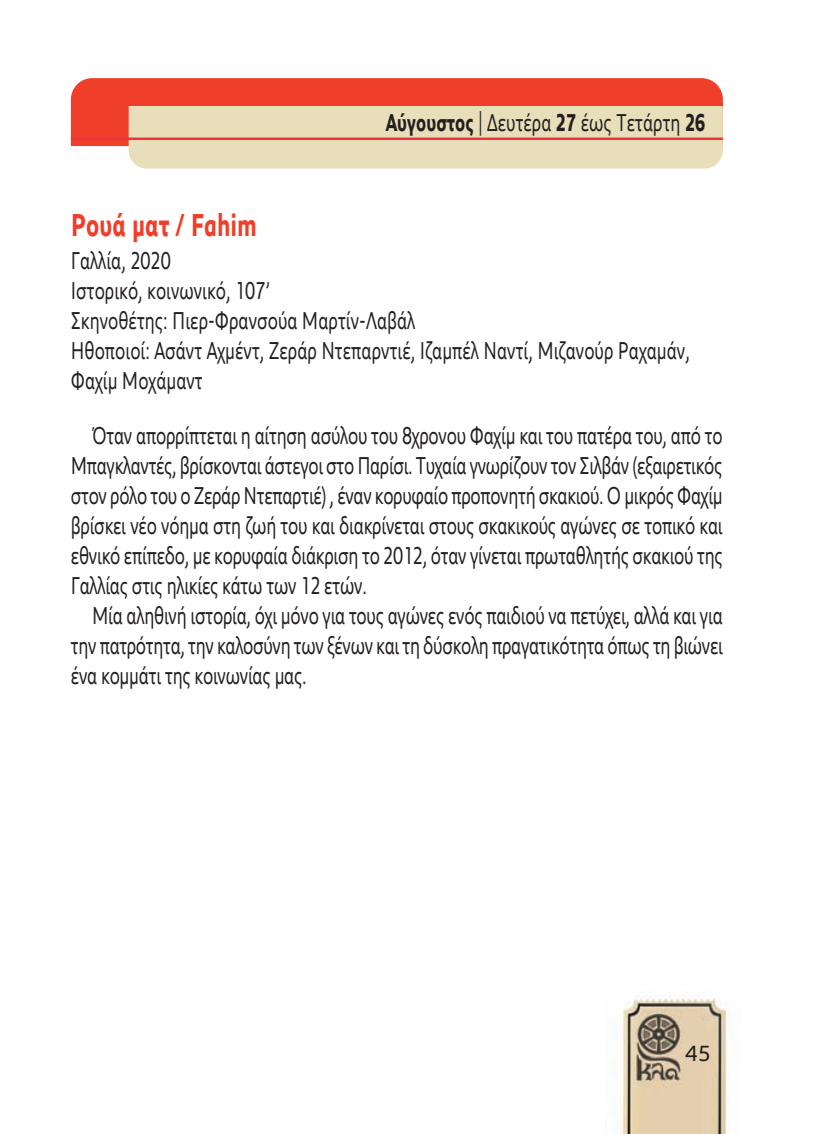
<style>
.page{position:relative;width:815px;height:1134px;background:#fff}
.page>*{position:absolute;margin:0;border:0;box-sizing:border-box;transform-origin:0 0}
.t1{font:700 32.5px "Peugeot";color:#ef3e29;scale:.7 1}
.t2{font:25px/30px "Peugeot";color:#231f20;text-align:justify;scale:.7 1}
.t3{font:22.5px "Peugeot";color:#231f20}
.s1{font-weight:700}
</style>
<div class="page">
<div style="left:71px;top:78px;width:652px;height:69px;background:#ef3e29"></div>
<div style="left:129px;top:106px;width:594px;height:63px;background:#e8deb9"></div>
<img style="left:620px;top:996px;width:108px;height:138px">
<hr style="left:71px;top:138px;width:652px;height:2px;background:#ee343d">
<hr style="left:114px;top:103px;width:609px;height:3px;background:#ef3e29">
<p class="t2" style="left:386px;top:110px;width:458px"><span class="s1">Αύγουστος</span> | Δευτέρα <span class="s1">27</span> έως Τετάρτη <span class="s1">26</span></p>
<h1 class="t1" style="left:71px;top:214px;width:267px">Ρουά ματ / Fahim</h1>
<p class="t2" style="left:71px;top:248px;width:886px;text-align:left">Γαλλία, 2020<br>Ιστορικό, κοινωνικό, 107’<br>Σκηνοθέτης: Πιερ-Φρανσούα Μαρτίν-Λαβάλ<br>Ηθοποιοί: Ασάντ Αχμέντ, Ζεράρ Ντεπαρντιέ, Ιζαμπέλ Ναντί, Μιζανούρ Ραχαμάν, Φαχίμ Μοχάμαντ</p>
<p class="t2" style="left:71px;top:423px;width:933px;text-indent:21px">Όταν απορρίπτεται η αίτηση ασύλου του 8χρονου Φαχίμ και του πατέρα του, από το Μπαγκλαντές, βρίσκονται άστεγοι στο Παρίσι. Τυχαία γνωρίζουν τον Σιλβάν (εξαιρετικός στον ρόλο του ο Ζεράρ Ντεπαρτιέ) , έναν κορυφαίο προπονητή σκακιού. Ο μικρός Φαχίμ βρίσκει νέο νόημα στη ζωή του και διακρίνεται στους σκακικούς αγώνες σε τοπικό και εθνικό επίπεδο, με κορυφαία διάκριση το 2012, όταν γίνεται πρωταθλητής σκακιού της Γαλλίας στις ηλικίες κάτω των 12 ετών.</p>
<p class="t2" style="left:71px;top:603px;width:933px;text-indent:21px">Μία αληθινή ιστορία, όχι μόνο για τους αγώνες ενός παιδιού να πετύχει, αλλά και για την πατρότητα, την καλοσύνη των ξένων και τη δύσκολη πραγατικότητα όπως τη βιώνει ένα κομμάτι της κοινωνίας μας.</p>
<p class="t3" style="left:685px;top:1046px;width:28px">45</p>
</div>
